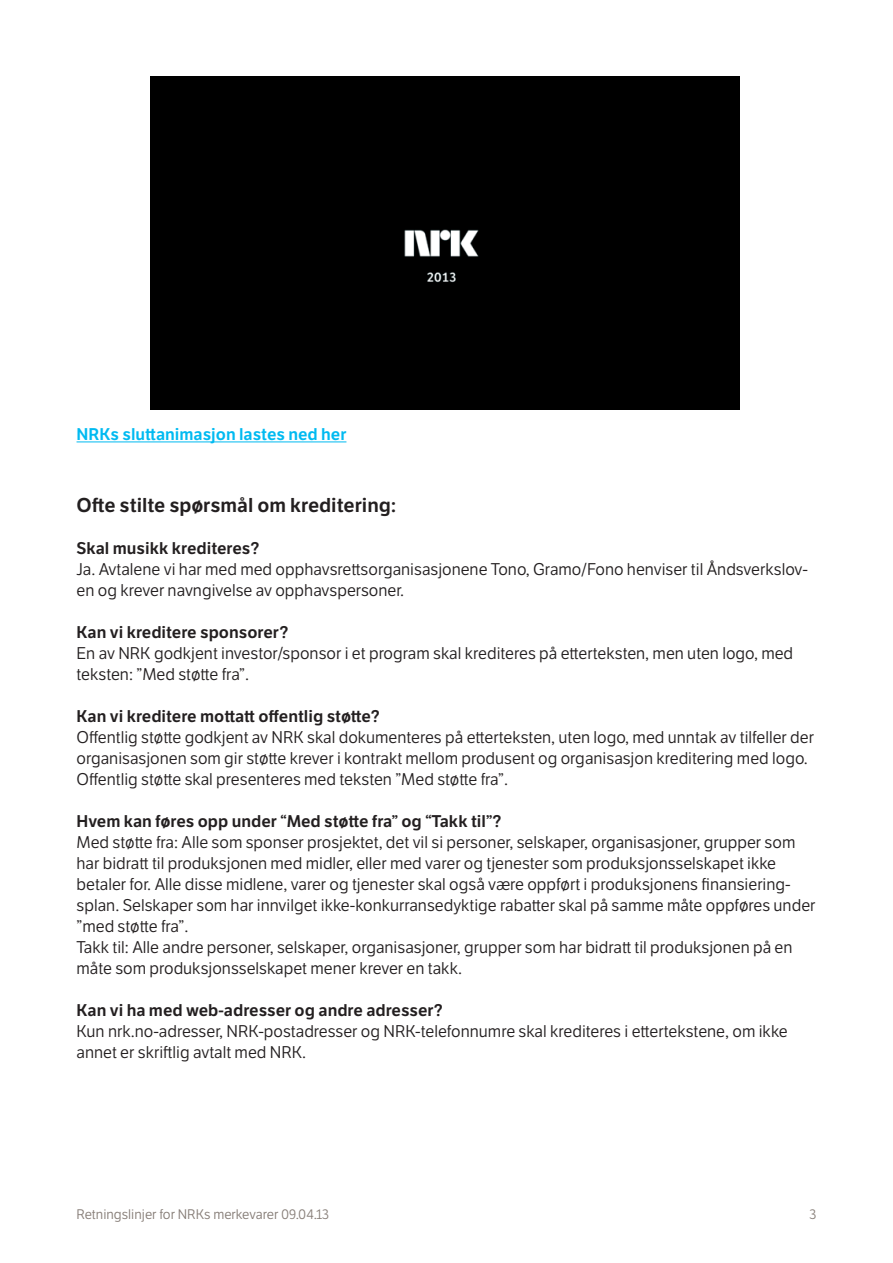
<style>
.page{position:relative;width:893px;height:1263px;background:#fff}
.page>*{position:absolute;margin:0;border:0;box-sizing:border-box;transform-origin:0 0}
.t1{font:600 19.5px "LFT Etica";color:#231f20}
.t2{font:16.5px/21px "LFT Etica";color:#231f20}
.t3{font:600 16.5px "LFT Etica";color:#231f20}
.t4{font:600 16.5px "LFT Etica";color:#00baf1}
.t5{font:13.5px "LFT Etica";color:#867d77}
</style>
<div class="page">
<div style="left:150px;top:77px;width:589px;height:333px;background:#000"></div>
<hr style="left:77px;top:441px;width:269px;height:1px;background:#00baf1">
<p class="t4" style="left:77px;top:424px;width:271px">NRKs sluttanimasjon lastes ned her</p>
<p class="t1" style="left:77px;top:493px;width:321px">Ofte stilte spørsmål om kreditering:</p>
<p class="t3" style="left:77px;top:538px;width:184px">Skal musikk krediteres?</p>
<p class="t2" style="left:77px;top:559px;width:733px">Ja. Avtalene vi har med med opphavsrettsorganisasjonene Tono, Gramo/Fono henviser til Åndsverkslov&shy;en og krever navngivelse av opphavspersoner.</p>
<p class="t3" style="left:77px;top:622px;width:213px">Kan vi kreditere sponsorer?</p>
<p class="t2" style="left:77px;top:643px;width:718px">En av NRK godkjent investor/sponsor i et program skal krediteres på etterteksten, men uten logo, med teksten: ”Med støtte fra”.</p>
<p class="t3" style="left:77px;top:706px;width:305px">Kan vi kreditere mottatt offentlig støtte?</p>
<p class="t2" style="left:77px;top:727px;width:739px">Offentlig støtte godkjent av NRK skal dokumenteres på etterteksten, uten logo, med unntak av tilfeller der organisasjonen som gir støtte krever i kontrakt mellom produsent og organisasjon kreditering med logo.<br>Offentlig støtte skal presenteres med teksten ”Med støtte fra”.</p>
<p class="t3" style="left:77px;top:811px;width:426px">Hvem kan føres opp under “Med støtte fra” og “Takk til”?</p>
<p class="t2" style="left:77px;top:832px;width:740px">Med støtte fra: Alle som sponser prosjektet, det vil si personer, selskaper, organisasjoner, grupper som har bidratt til produksjonen med midler, eller med varer og tjenester som produksjonsselskapet ikke betaler for. Alle disse midlene, varer og tjenester skal også være oppført i produksjonens finansiering&shy;splan. Selskaper som har innvilget ikke-konkurransedyktige rabatter skal på samme måte oppføres under ”med støtte fra”.<br>Takk til: Alle andre personer, selskaper, organisasjoner, grupper som har bidratt til produksjonen på en måte som produksjonsselskapet mener krever en takk.</p>
<p class="t3" style="left:77px;top:1000px;width:368px">Kan vi ha med web-adresser og andre adresser?</p>
<p class="t2" style="left:77px;top:1021px;width:713px">Kun nrk.no-adresser, NRK-postadresser og NRK-telefonnumre skal krediteres i ettertekstene, om ikke annet er skriftlig avtalt med NRK.</p>
<p class="t5" style="left:77px;top:1206px;width:254px">Retningslinjer for NRKs merkevarer 09.04.13</p>
<p class="t5" style="left:809px;top:1206px;width:8px">3</p>
</div>
